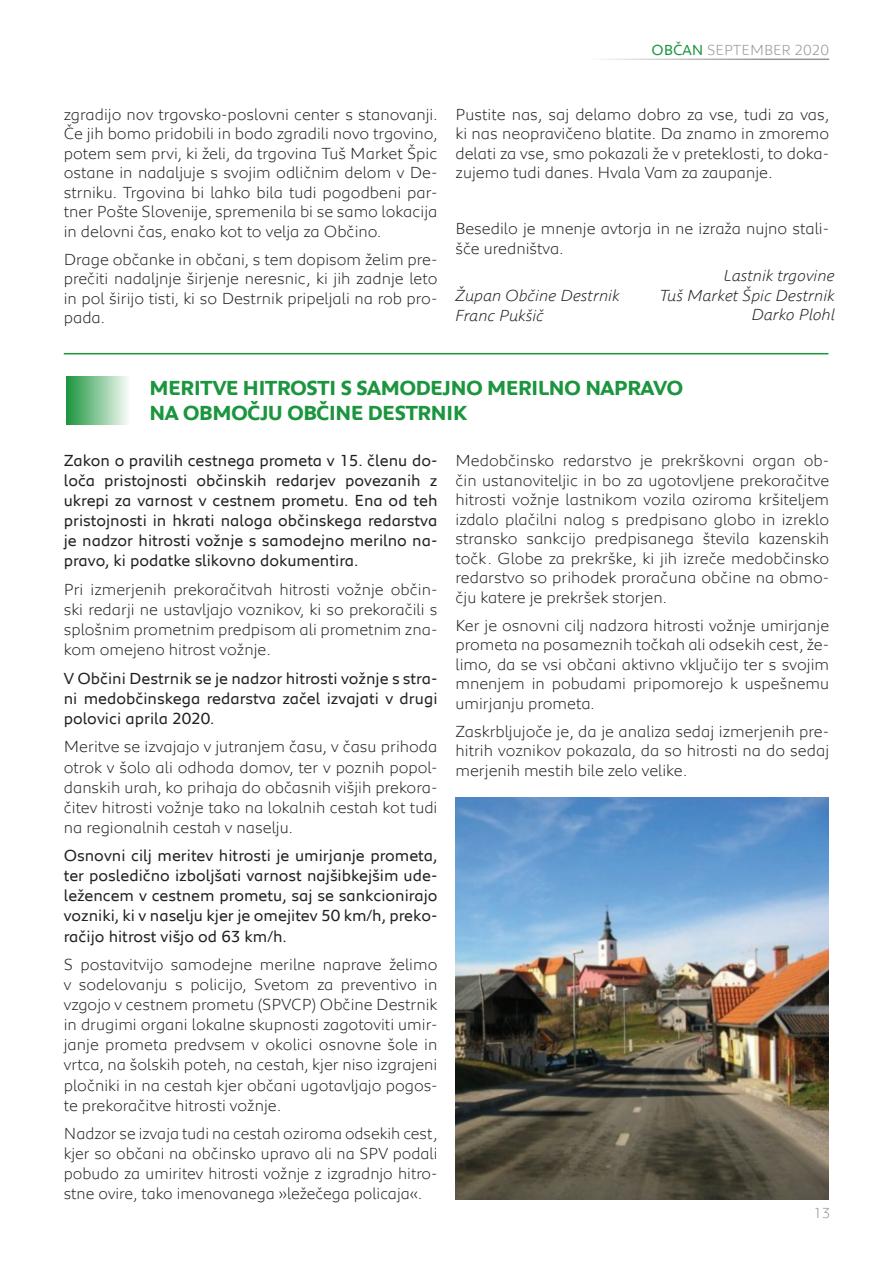
<style>
.page{position:relative;width:893px;height:1263px;background:#fff}
.page>*{position:absolute;margin:0;border:0;box-sizing:border-box;transform-origin:0 0}
.t1{font:700 21px/25.2px "Peugeot";letter-spacing:-.04em;color:#1b953e}
.t2{font:300 16.5px/19.5px "Peugeot";color:#231f20;text-align:justify}
.t3{font:16.5px/20.1px "Peugeot";color:#231f20;text-align:justify}
.t4{font:italic 300 16.5px/19.5px "Peugeot";color:#231f20}
.t5{font:300 15px "Peugeot";color:#939598}
.s1{font-weight:400;color:#1b953e}
</style>
<div class="page">
<hr style="left:587px;top:59px;width:242px;height:1px;background:#939598">
<hr style="left:64px;top:353px;width:764px;height:1px;background:#1b953e">
<div style="left:66px;top:377px;width:64px;height:48px;background:linear-gradient(to right,#1a943d,#f7fbf8)"></div>
<img style="left:455px;top:797px;width:373px;height:402px">
<p class="t5" style="left:651px;top:39px;width:179px"><span class="s1">OBČAN</span> SEPTEMBER 2020</p>
<p class="t2" style="left:64px;top:103px;width:375px">zgradijo nov trgovsko-poslovni center s stanovanji.<br>Če jih bomo pridobili in bodo zgradili novo trgovino, potem sem prvi, ki želi, da trgovina Tuš Market Špic ostane in nadaljuje s svojim odličnim delom v De&shy;strniku. Trgovina bi lahko bila tudi pogodbeni par&shy;tner Pošte Slovenije, spremenila bi se samo lokacija in delovni čas, enako kot to velja za Občino.</p>
<p class="t2" style="left:64px;top:248px;width:375px">Drage občanke in občani, s tem dopisom želim pre&shy;prečiti nadaljnje širjenje neresnic, ki jih zadnje leto in pol širijo tisti, ki so Destrnik pripeljali na rob pro&shy;pada.</p>
<p class="t2" style="left:455px;top:103px;width:375px">Pustite nas, saj delamo dobro za vse, tudi za vas, ki nas neopravičeno blatite. Da znamo in zmoremo delati za vse, smo pokazali že v preteklosti, to doka&shy;zujemo tudi danes. Hvala Vam za zaupanje.</p>
<p class="t2" style="left:455px;top:218px;width:375px">Besedilo je mnenje avtorja in ne izraža nujno stali&shy;šče uredništva.</p>
<p class="t4" style="left:455px;top:285px;width:166px">Župan Občine Destrnik<br>Franc Pukšič</p>
<p class="t4" style="left:660px;top:265px;width:177px;text-align:right">Lastnik trgovine<br>Tuš Market Špic Destrnik<br>Darko Plohl</p>
<p class="t1" style="left:149px;top:375px;width:536px">MERITVE HITROSTI S SAMODEJNO MERILNO NAPRAVO<br>NA OBMOČJU OBČINE DESTRNIK</p>
<p class="t2" style="left:455px;top:450px;width:375px">Medobčinsko redarstvo je prekrškovni organ ob&shy;čin ustanoviteljic in bo za ugotovljene prekoračitve hitrosti vožnje lastnikom vozila oziroma kršiteljem izdalo plačilni nalog s predpisano globo in izreklo stransko sankcijo predpisanega števila kazenskih točk. Globe za prekrške, ki jih izreče medobčinsko redarstvo so prihodek proračuna občine na obmo&shy;čju katere je prekršek storjen.</p>
<p class="t2" style="left:455px;top:614px;width:375px">Ker je osnovni cilj nadzora hitrosti vožnje umirjanje prometa na posameznih točkah ali odsekih cest, že&shy;limo, da se vsi občani aktivno vključijo ter s svojim mnenjem in pobudami pripomorejo k uspešnemu umirjanju prometa.</p>
<p class="t2" style="left:455px;top:720px;width:375px">Zaskrbljujoče je, da je analiza sedaj izmerjenih pre&shy;hitrih voznikov pokazala, da so hitrosti na do sedaj merjenih mestih bile zelo velike.</p>
<p class="t3" style="left:64px;top:449px;width:375px">Zakon o pravilih cestnega prometa v 15. členu do&shy;loča pristojnosti občinskih redarjev povezanih z ukrepi za varnost v cestnem prometu. Ena od teh pristojnosti in hkrati naloga občinskega redarstva je nadzor hitrosti vožnje s samodejno merilno na&shy;pravo, ki podatke slikovno dokumentira.</p>
<p class="t2" style="left:64px;top:578px;width:375px;line-height:20.1px">Pri izmerjenih prekoračitvah hitrosti vožnje občin&shy;ski redarji ne ustavljajo voznikov, ki so prekoračili s splošnim prometnim predpisom ali prometnim zna&shy;kom omejeno hitrost vožnje.</p>
<p class="t3" style="left:64px;top:667px;width:375px">V Občini Destrnik se je nadzor hitrosti vožnje s stra&shy;ni medobčinskega redarstva začel izvajati v drugi polovici aprila 2020.</p>
<p class="t2" style="left:64px;top:736px;width:375px;line-height:20.1px">Meritve se izvajajo v jutranjem času, v času prihoda otrok v šolo ali odhoda domov, ter v poznih popol&shy;danskih urah, ko prihaja do občasnih višjih prekora&shy;čitev hitrosti vožnje tako na lokalnih cestah kot tudi na regionalnih cestah v naselju.</p>
<p class="t3" style="left:64px;top:845px;width:375px">Osnovni cilj meritev hitrosti je umirjanje prometa, ter posledično izboljšati varnost najšibkejšim ude&shy;ležencem v cestnem prometu, saj se sankcionirajo vozniki, ki v naselju kjer je omejitev 50 km/h, preko&shy;račijo hitrost višjo od 63 km/h.</p>
<p class="t2" style="left:64px;top:953px;width:375px;line-height:20.1px">S postavitvijo samodejne merilne naprave želimo v sodelovanju s policijo, Svetom za preventivo in vzgojo v cestnem prometu (SPVCP) Občine Destrnik in drugimi organi lokalne skupnosti zagotoviti umir&shy;janje prometa predvsem v okolici osnovne šole in vrtca, na šolskih poteh, na cestah, kjer niso izgrajeni pločniki in na cestah kjer občani ugotavljajo pogos&shy;te prekoračitve hitrosti vožnje.</p>
<p class="t2" style="left:64px;top:1122px;width:375px;line-height:20.1px">Nadzor se izvaja tudi na cestah oziroma odsekih cest, kjer so občani na občinsko upravo ali na SPV podali pobudo za umiritev hitrosti vožnje z izgradnjo hitro&shy;stne ovire, tako imenovanega »ležečega policaja«.</p>
<p class="t5" style="left:813px;top:1202px;width:19px">13</p>
</div>
